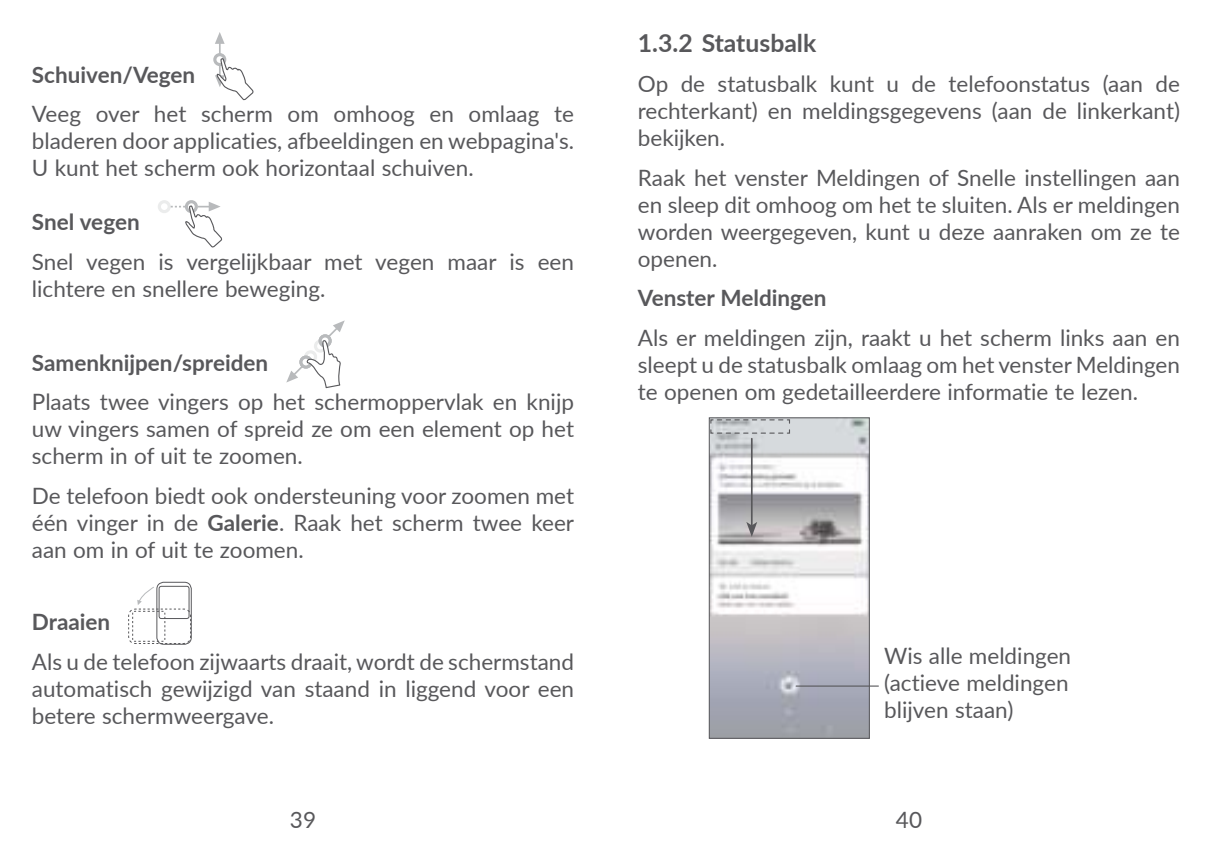
<style>
.page{position:relative;width:1212px;height:862px;background:#fff}
.page>*{position:absolute;margin:0;border:0;box-sizing:border-box;transform-origin:0 0}
.t1{font:700 24.75px "Lato";color:#58585b}
.t2{font:22.5px/27px "Lato";color:#58585b;text-align:justify}
.t3{font:700 22.5px "Lato";color:#58585b}
.s1{font-weight:700}
</style>
<div class="page">
<div style="left:213px;top:53px;width:13px;height:13px;border:3px solid #b8babc;border-radius:50%"></div>
<svg style="left:215px;top:32px;width:39px;height:69px"></svg>
<div style="left:158px;top:200px;width:13px;height:13px;border:3px solid #ebecec;border-radius:50%"></div>
<svg style="left:171px;top:200px;width:51px;height:48px"></svg>
<svg style="left:286px;top:320px;width:59px;height:69px"></svg>
<div style="left:157px;top:581px;width:35px;height:63px;border:1px solid #58585b;border-radius:7px"></div>
<div style="left:159px;top:585px;width:30px;height:33px;border:1px solid #58585b;border-radius:2px"></div>
<svg style="left:128px;top:586px;width:63px;height:57px"></svg>
<img style="left:711px;top:419px;width:156px;height:317px">
<div style="left:709px;top:417px;width:160px;height:321px;border:1px solid #58585b"></div>
<hr style="left:796px;top:685px;width:82px;height:1px;background:#58585b">
<hr style="left:751px;top:438px;width:2px;height:87px;background:#58585b">
<svg style="left:746px;top:521px;width:11px;height:15px"></svg>
<svg style="left:710px;top:418px;width:80px;height:16px"></svg>
<p class="t3" style="left:32px;top:62px;width:165px">Schuiven/Vegen</p>
<p class="t2" style="left:32px;top:102px;width:544px">Veeg over het scherm om omhoog en omlaag te bladeren door applicaties, afbeeldingen en webpagina's.<br>U kunt het scherm ook horizontaal schuiven.</p>
<p class="t3" style="left:32px;top:209px;width:109px">Snel vegen</p>
<p class="t2" style="left:32px;top:249px;width:544px">Snel vegen is vergelijkbaar met vegen maar is een lichtere en snellere beweging.</p>
<p class="t3" style="left:32px;top:350px;width:238px">Samenknijpen/spreiden</p>
<p class="t2" style="left:32px;top:390px;width:544px">Plaats twee vingers op het schermoppervlak en knijp uw vingers samen of spreid ze om een element op het scherm in of uit te zoomen.</p>
<p class="t2" style="left:32px;top:484px;width:544px">De telefoon biedt ook ondersteuning voor zoomen met één vinger in de <span class="s1">Galerie</span>. Raak het scherm twee keer aan om in of uit te zoomen.</p>
<p class="t3" style="left:32px;top:609px;width:80px">Draaien</p>
<p class="t2" style="left:32px;top:649px;width:544px">Als u de telefoon zijwaarts draait, wordt de schermstand automatisch gewijzigd van staand in liggend voor een betere schermweergave.</p>
<p class="t1" style="left:638px;top:30px;width:180px">1.3.2 Statusbalk</p>
<p class="t2" style="left:638px;top:71px;width:544px">Op de statusbalk kunt u de telefoonstatus (aan de rechterkant) en meldingsgegevens (aan de linkerkant) bekijken.</p>
<p class="t2" style="left:638px;top:165px;width:544px">Raak het venster Meldingen of Snelle instellingen aan en sleep dit omhoog om het te sluiten. Als er meldingen worden weergegeven, kunt u deze aanraken om ze te openen.</p>
<p class="t3" style="left:638px;top:286px;width:190px">Venster Meldingen</p>
<p class="t2" style="left:638px;top:326px;width:544px">Als er meldingen zijn, raakt u het scherm links aan en sleept u de statusbalk omlaag om het venster Meldingen te openen om gedetailleerdere informatie te lezen.</p>
<p class="t2" style="left:884px;top:643px;width:188px">Wis alle meldingen (actieve meldingen blijven staan)</p>
<p class="t2" style="left:290px;top:807px;width:28px">39</p>
<p class="t2" style="left:896px;top:807px;width:28px">40</p>
</div>
